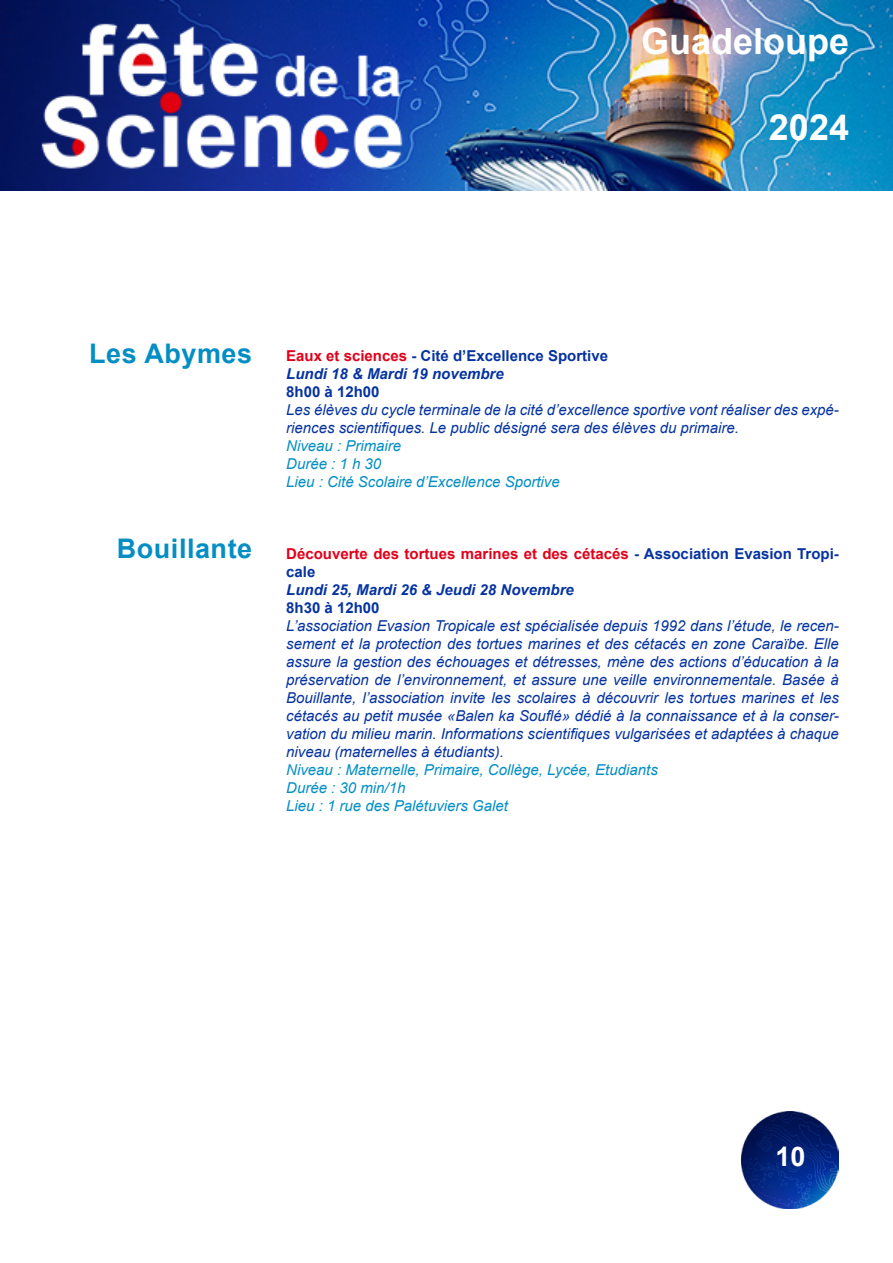
<style>
.page{position:relative;width:893px;height:1263px;background:#fff}
.page>*{position:absolute;margin:0;border:0;box-sizing:border-box;transform-origin:0 0}
.t1{font:700 36px "Arial";color:#fff}
.t2{font:700 27px "Arial";letter-spacing:.02em;color:#048ec4}
.t3{font:700 27px "Arial";color:#fff}
.t4{font:italic 15px/18px "Arial";color:#06339f}
.t5{font:italic 15px/18px "Arial";color:#048ec4}
.t6{font:700 15px/18px "Arial";color:#06339f}
.t7{font:700 15px/18px "Arial";color:#e2001a}
.t8{font:italic 700 15px "Arial";color:#06339f}
.s1{color:#e2001a}
.s2{font-style:italic}
.s3{color:#06339f}
</style>
<div class="page">
<img style="left:0;top:0;width:893px;height:190px">
<img style="left:741px;top:1111px;width:98px;height:98px">
<h1 class="t1" style="left:641px;top:16px;width:210px">Guadeloupe</h1>
<h1 class="t1" style="left:769px;top:102px;width:82px">2024</h1>
<h2 class="t2" style="left:89px;top:335px;width:164px">Les Abymes</h2>
<h2 class="t2" style="left:117px;top:529px;width:137px">Bouillante</h2>
<p class="t6" style="left:286px;top:346px;width:323px"><span class="s1">Eaux et sciences</span> - Cité d’Excellence Sportive<br><span class="s2">Lundi 18 &amp; Mardi 19 novembre</span></p>
<p class="t6" style="left:286px;top:382px;width:95px">8h00 à 12h00</p>
<p class="t4" style="left:286px;top:401px;width:554px">Les élèves du cycle terminale de la cité d’excellence sportive vont réaliser des expé&shy;riences scientifiques. Le public désigné sera des élèves du primaire.</p>
<p class="t5" style="left:286px;top:437px;width:275px">Niveau : Primaire<br>Durée : 1 h 30<br>Lieu : Cité Scolaire d’Excellence Sportive</p>
<p class="t7" style="left:286px;top:544px;width:554px">Découverte des tortues marines et des cétacés <span class="s3">- Association Evasion Tropi&shy;cale</span></p>
<p class="t8" style="left:286px;top:579px;width:289px">Lundi 25, Mardi 26 &amp; Jeudi 28 Novembre</p>
<p class="t6" style="left:286px;top:598px;width:95px">8h30 à 12h00</p>
<p class="t4" style="left:286px;top:617px;width:554px;text-align:justify">L’association Evasion Tropicale est spécialisée depuis 1992 dans l’étude, le recen&shy;sement et la protection des tortues marines et des cétacés en zone Caraïbe. Elle assure la gestion des échouages et détresses, mène des actions d’éducation à la préservation de l’environnement, et assure une veille environnementale. Basée à Bouillante, l’association invite les scolaires à découvrir les tortues marines et les cétacés au petit musée «Balen ka Souflé» dédié à la connaissance et à la conser&shy;vation du milieu marin. Informations scientifiques vulgarisées et adaptées à chaque niveau (maternelles à étudiants).</p>
<p class="t5" style="left:286px;top:761px;width:373px">Niveau : Maternelle, Primaire, Collège, Lycée, Etudiants<br>Durée : 30 min/1h<br>Lieu : 1 rue des Palétuviers Galet</p>
<h2 class="t3" style="left:775px;top:1138px;width:32px">10</h2>
</div>
